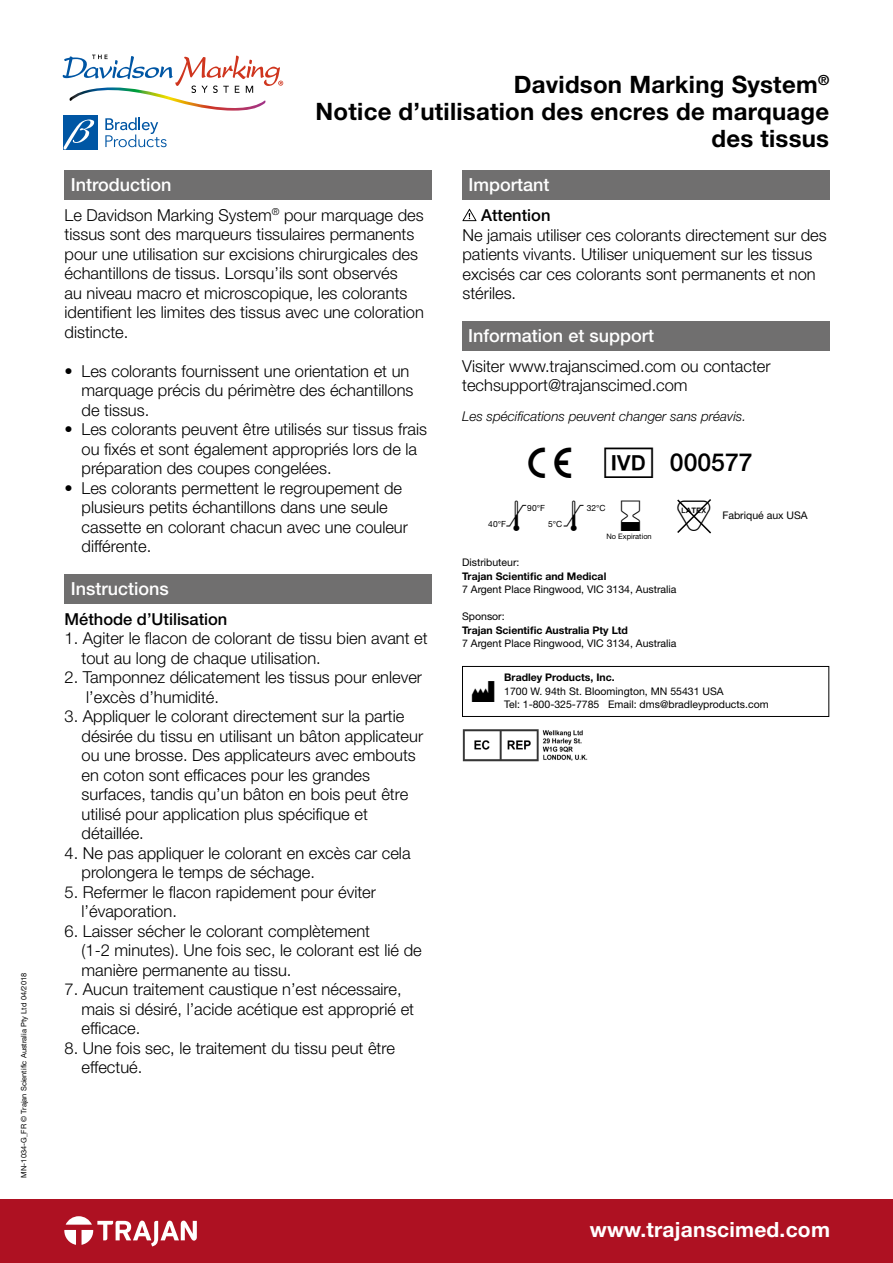
<style>
.page{position:relative;width:893px;height:1263px;background:#fff}
.page>*{position:absolute;margin:0;border:0;box-sizing:border-box;transform-origin:0 0}
.t1{font:30.6px "MDD ISO 15223 1";color:#000}
.t2{font:500 24.75px "Helvetica Neue LT Std";color:#000}
.t3{font:700 24px/27px "Helvetica Neue LT Std";letter-spacing:.01em;color:#000;text-align:right}
.t4{font:700 21px "Helvetica Neue LT Std";letter-spacing:.01em;color:#fff}
.t5{font:500 18px "Helvetica Neue LT Std";color:#fff}
.t6{font:300 16.5px/19.5px "Helvetica Neue LT Std";color:#000}
.t7{font:500 16.5px "Helvetica Neue LT Std";color:#000}
.t8{font:italic 300 13.5px "Helvetica Neue LT Std";color:#000}
.t9{font:10.5px/13.5px "Helvetica Neue LT Std";color:#000}
.t10{font:700 10.5px "Helvetica Neue LT Std";color:#000}
.t11{font:8.55px "Helvetica Neue LT Std";color:#000}
.t12{font:7.5px "Helvetica Neue LT Std";color:#000}
.s1{font-family:"MDD ISO 15223 1";font-weight:400;font-size:30.6px}
</style>
<div class="page">
<svg style="left:63px;top:55px;width:220px;height:94px"></svg>
<div style="left:65px;top:170px;width:367px;height:30px;background:#706f6f"></div>
<div style="left:65px;top:574px;width:367px;height:30px;background:#706f6f"></div>
<svg style="left:462px;top:209px;width:14px;height:12px"></svg>
<div style="left:462px;top:170px;width:368px;height:30px;background:#706f6f"></div>
<div style="left:462px;top:321px;width:368px;height:30px;background:#706f6f"></div>
<div style="left:462px;top:666px;width:367px;height:51px;border:1px solid #000"></div>
<div style="left:0;top:1199px;width:893px;height:64px;background:#ae1122"></div>
<svg style="left:64px;top:1216px;width:133px;height:30px"></svg>
<svg style="left:677px;top:499px;width:34px;height:35px"></svg>
<img style="left:462px;top:729px;width:126px;height:32px">
<p class="t12" style="left:19px;top:1177px;width:206px;rotate:-90deg">MN-1034-G_FR © Trajan Scientific Australia Pty Ltd 04/2018</p>
<p class="t5" style="left:71px;top:174px;width:102px">Introduction</p>
<h3 class="t3" style="left:316px;top:71px;width:515px">Davidson Marking System<sup>®<br></sup>Notice d’utilisation des encres de marquage des tissus</h3>
<p class="t5" style="left:469px;top:174px;width:82px">Important</p>
<p class="t6" style="left:65px;top:205px;width:361px">Le Davidson Marking System<sup>®</sup> pour marquage des tissus sont des marqueurs tissulaires permanents pour une utilisation sur excisions chirurgicales des échantillons de tissus. Lorsqu’ils sont observés<br>au niveau macro et microscopique, les colorants identifient les limites des tissus avec une coloration distincte.</p>
<p class="t6" style="left:82px;top:361px;width:333px;text-indent:-17px">• Les colorants fournissent une orientation et un marquage précis du périmètre des échantillons de tissus.</p>
<p class="t6" style="left:82px;top:419px;width:347px;text-indent:-17px">• Les colorants peuvent être utilisés sur tissus frais ou fixés et sont également appropriés lors de la préparation des coupes congelées.</p>
<p class="t6" style="left:82px;top:478px;width:328px;text-indent:-17px">• Les colorants permettent le regroupement de plusieurs petits échantillons dans une seule cassette en colorant chacun avec une couleur différente.</p>
<p class="t5" style="left:71px;top:577px;width:100px">Instructions</p>
<p class="t7" style="left:65px;top:609px;width:164px">Méthode d’Utilisation</p>
<p class="t6" style="left:82px;top:628px;width:348px;text-indent:-17px">1. Agiter le flacon de colorant de tissu bien avant et tout au long de chaque utilisation.</p>
<p class="t6" style="left:86px;top:667px;width:337px;text-indent:-22px">2. Tamponnez délicatement les tissus pour enlever l’excès d’humidité.</p>
<p class="t6" style="left:82px;top:706px;width:343px;text-indent:-17px">3. Appliquer le colorant directement sur la partie désirée du tissu en utilisant un bâton applicateur ou une brosse. Des applicateurs avec embouts en coton sont efficaces pour les grandes surfaces, tandis qu’un bâton en bois peut être utilisé pour application plus spécifique et détaillée.</p>
<p class="t6" style="left:82px;top:843px;width:331px;text-indent:-17px">4. Ne pas appliquer le colorant en excès car cela prolongera le temps de séchage.</p>
<p class="t6" style="left:82px;top:882px;width:296px;text-indent:-17px">5. Refermer le flacon rapidement pour éviter l’évaporation.</p>
<p class="t6" style="left:82px;top:921px;width:342px;text-indent:-17px">6. Laisser sécher le colorant complètement<br>(1-2 minutes). Une fois sec, le colorant est lié de manière permanente au tissu.</p>
<p class="t6" style="left:82px;top:979px;width:334px;text-indent:-17px">7. Aucun traitement caustique n’est nécessaire, mais si désiré, l’acide acétique est approprié et efficace.</p>
<p class="t6" style="left:82px;top:1038px;width:315px;text-indent:-17px">8. Une fois sec, le traitement du tissu peut être effectué.</p>
<p class="t7" style="left:481px;top:205px;width:71px">Attention</p>
<p class="t6" style="left:462px;top:225px;width:366px">Ne jamais utiliser ces colorants directement sur des patients vivants. Utiliser uniquement sur les tissus excisés car ces colorants sont permanents et non stériles.</p>
<p class="t5" style="left:468px;top:325px;width:187px">Information et support</p>
<p class="t6" style="left:462px;top:356px;width:310px">Visiter www.trajanscimed.com ou contacter techsupport@trajanscimed.com</p>
<p class="t8" style="left:462px;top:408px;width:286px">Les spécifications peuvent changer sans préavis.</p>
<h2 class="t2" style="left:528px;top:447px;width:226px"><span class="s1">C V</span> 000577</h2>
<h1 class="t1" style="left:507px;top:500px;width:205px">l l H q</h1>
<p class="t11" style="left:527px;top:503px;width:19px">90°F</p>
<p class="t11" style="left:587px;top:503px;width:20px">32°C</p>
<p class="t11" style="left:488px;top:519px;width:19px">40°F</p>
<p class="t11" style="left:548px;top:519px;width:16px">5°C</p>
<p class="t12" style="left:606px;top:531px;width:47px">No Expiration</p>
<p class="t9" style="left:722px;top:508px;width:87px">Fabriqué aux USA</p>
<p class="t9" style="left:462px;top:556px;width:59px">Distributeur:</p>
<p class="t10" style="left:462px;top:569px;width:146px">Trajan Scientific and Medical</p>
<p class="t9" style="left:462px;top:583px;width:216px">7 Argent Place Ringwood, VIC 3134, Australia</p>
<p class="t9" style="left:462px;top:610px;width:44px">Sponsor:</p>
<p class="t10" style="left:462px;top:623px;width:167px">Trajan Scientific Australia Pty Ltd</p>
<p class="t9" style="left:462px;top:637px;width:216px">7 Argent Place Ringwood, VIC 3134, Australia</p>
<p class="t10" style="left:504px;top:671px;width:112px">Bradley Products, Inc.</p>
<p class="t9" style="left:472px;top:684px;width:298px;text-indent:32px">1700 W. 94th St. Bloomington, MN 55431 USA<br><sup>M</sup> Tel: 1-800-325-7785 Email: dms@bradleyproducts.com</p>
<p class="t4" style="left:590px;top:1217px;width:242px">www.trajanscimed.com</p>
</div>
